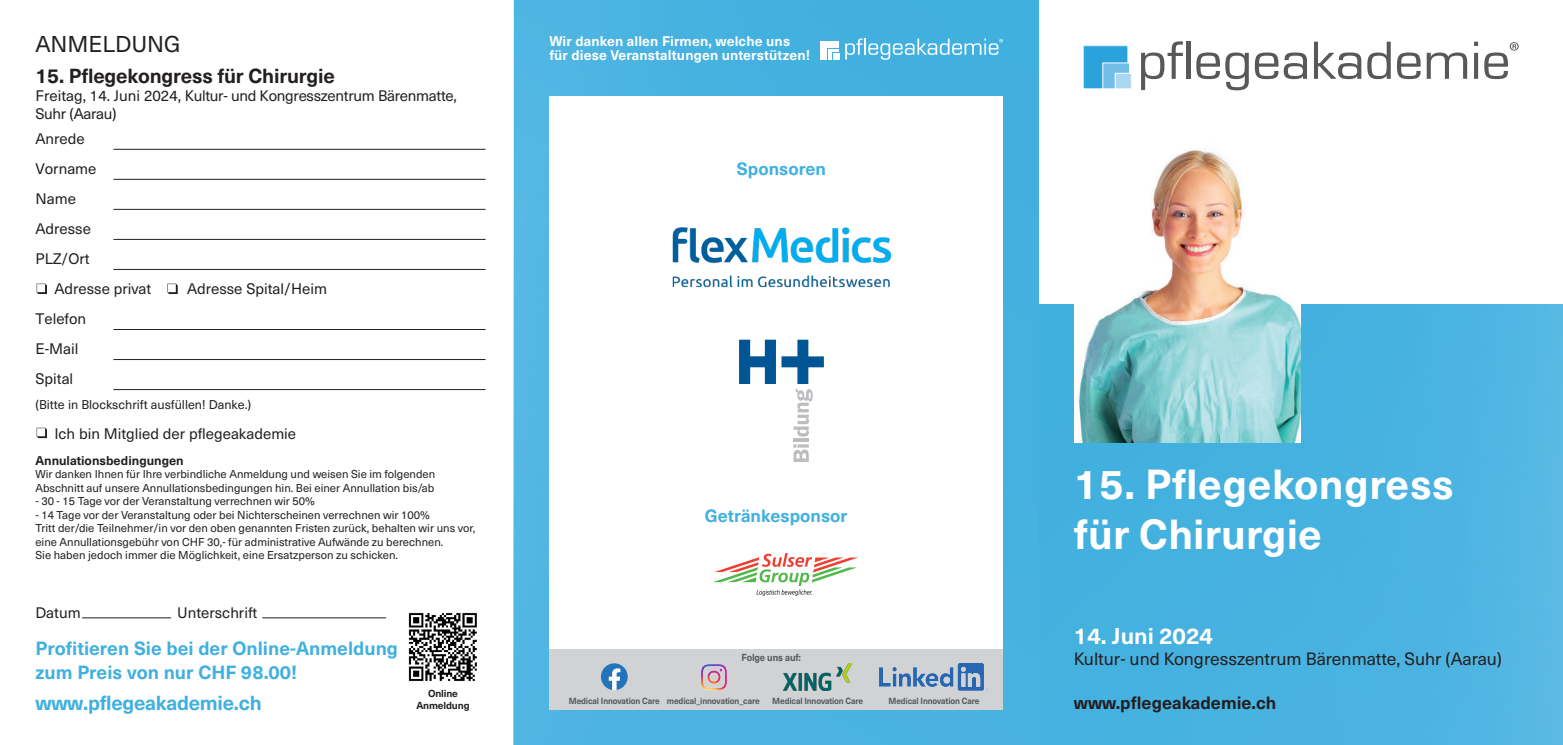
<style>
.page{position:relative;width:1563px;height:745px;background:#fff}
.page>*{position:absolute;margin:0;border:0;box-sizing:border-box;transform-origin:0 0}
.t1{font:49.5px "Eurostile";color:#57585a;scale:1.04 1}
.Cover__Titel{font:700 41.25px/49.5px "Neue Haas Unica";letter-spacing:.005em;color:#fff}
.Cover__Datum{font:700 22.5px "Neue Haas Unica";color:#fff}
.t2{font:22.5px "Neue Haas Unica";color:#231f20}
.t3{font:700 20px "Neue Haas Unica";letter-spacing:-.01em;color:#231f20}
.t4{font:700 20px "Neue Haas Unica";letter-spacing:-.015em;color:#3fb0df}
.t5{font:700 18.75px/24px "Neue Haas Unica";color:#3fb0df}
.Cover__Ort{font:17.5px "Neue Haas Unica W1 G";color:#231f20}
.t6{font:700 17.5px "Neue Haas Unica";color:#3fb0df}
.Cover__Ort-2{font:700 17.5px "Neue Haas Unica";color:#231f20}
.t7{font:15px "Neue Haas Unica";color:#231f20}
.t8{font:15px/18px "Neue Haas Unica";letter-spacing:-.02em;color:#231f20}
.Linie{font:15px "Neue Haas Unica W1 G";color:#231f20}
.Titel{font:700 13.75px/13.8px "Neue Haas Unica";letter-spacing:.01em;color:#fff}
.t9{font:12.5px "Neue Haas Unica";color:#231f20}
.t10{font:700 12.5px "Neue Haas Unica";color:#231f20}
.t11{font:11.25px/13.5px "Neue Haas Unica";color:#231f20}
.t12{font:700 10px "Neue Haas Unica";letter-spacing:-.015em;color:#231f20}
.t13{font:700 10px "Neue Haas Unica";letter-spacing:-.015em;color:#57585a;scale:.93 1}
.t14{font:700 8.75px "Neue Haas Unica";letter-spacing:-.015em;color:#57585a;scale:.93 1}
</style>
<div class="page">
<div style="left:1038px;top:304px;width:525px;height:440px;background:linear-gradient(to right,#40afde,#52b6e3)"></div>
<div style="left:1083px;top:46px;width:45px;height:43px;background:#2aa2db"></div>
<div style="left:1082px;top:45px;width:46px;height:44px;border:1px solid #fff"></div>
<div style="left:1103px;top:63px;width:26px;height:26px;background:#73bde9"></div>
<div style="left:1102px;top:62px;width:28px;height:27px;border:1px solid #fff"></div>
<div style="left:1115px;top:73px;width:16px;height:16px;background:#aad6f2"></div>
<div style="left:1115px;top:73px;width:16px;height:16px;border:1px solid #fff"></div>
<svg style="left:1509px;top:42px;width:9px;height:9px"></svg>
<div style="left:514px;top:0;width:524px;height:744px;background:linear-gradient(to right,#4eb5e2,#40b0de)"></div>
<svg style="left:845px;top:38px;width:158px;height:22px;background:#6ac0e5"></svg>
<div style="left:820px;top:41px;width:18px;height:19px;background:#fff"></div>
<div style="left:827px;top:48px;width:12px;height:12px;background:#3fb0df"></div>
<svg style="left:828px;top:49px;width:11px;height:11px"></svg>
<div style="left:833px;top:53px;width:7px;height:7px;background:#fff"></div>
<div style="left:549px;top:96px;width:454px;height:613px;background:#fff"></div>
<div style="left:549px;top:648px;width:454px;height:61px;background:#d1d2d4"></div>
<svg style="left:601px;top:663px;width:27px;height:26px"></svg>
<img style="left:701px;top:664px;width:26px;height:25px">
<img style="left:784px;top:663px;width:68px;height:26px">
<img style="left:879px;top:663px;width:109px;height:26px">
<hr style="left:113px;top:149px;width:372px;height:1px;background:#231f20">
<hr style="left:113px;top:179px;width:372px;height:1px;background:#231f20">
<hr style="left:113px;top:209px;width:372px;height:1px;background:#231f20">
<hr style="left:113px;top:239px;width:372px;height:1px;background:#231f20">
<hr style="left:113px;top:269px;width:372px;height:1px;background:#231f20">
<hr style="left:113px;top:329px;width:372px;height:1px;background:#231f20">
<hr style="left:113px;top:359px;width:372px;height:1px;background:#231f20">
<hr style="left:113px;top:389px;width:372px;height:1px;background:#231f20">
<svg style="left:37px;top:283px;width:10px;height:11px"></svg>
<svg style="left:167px;top:283px;width:11px;height:11px"></svg>
<svg style="left:37px;top:427px;width:10px;height:11px"></svg>
<hr style="left:82px;top:617px;width:89px;height:1px;background:#231f20">
<hr style="left:262px;top:617px;width:124px;height:1px;background:#231f20">
<img style="left:408px;top:613px;width:69px;height:68px">
<img style="left:1074px;top:149px;width:226px;height:293px">
<svg style="left:793px;top:444px;width:16px;height:17px"></svg>
<hr style="left:793px;top:438px;width:16px;height:3px;background:#bcbdc0">
<svg style="left:739px;top:339px;width:85px;height:97px"></svg>
<img style="left:673px;top:227px;width:217px;height:61px">
<img style="left:714px;top:553px;width:143px;height:41px">
<p class="t2" style="left:35px;top:27px;width:147px">ANMELDUNG</p>
<p class="t3" style="left:35px;top:61px;width:301px">15. Pflegekongress für Chirurgie</p>
<p class="t8" style="left:35px;top:86px;width:423px">Freitag, 14. Juni 2024, Kultur- und Kongresszentrum Bärenmatte,<br>Suhr (Aarau)</p>
<p class="Linie" style="left:35px;top:128px;width:51px">Anrede</p>
<p class="Linie" style="left:35px;top:158px;width:63px">Vorname</p>
<p class="Linie" style="left:35px;top:188px;width:42px">Name</p>
<p class="Linie" style="left:35px;top:218px;width:57px">Adresse</p>
<p class="Linie" style="left:35px;top:248px;width:56px">PLZ/Ort</p>
<p class="t7" style="left:54px;top:278px;width:98px">Adresse privat</p>
<p class="t7" style="left:187px;top:278px;width:141px">Adresse Spital/Heim</p>
<p class="Linie" style="left:35px;top:308px;width:52px">Telefon</p>
<p class="Linie" style="left:35px;top:338px;width:45px">E-Mail</p>
<p class="Linie" style="left:35px;top:368px;width:39px">Spital</p>
<p class="t9" style="left:35px;top:395px;width:217px">(Bitte in Blockschrift ausfüllen! Danke.)</p>
<p class="t7" style="left:54px;top:422px;width:243px">Ich bin Mitglied der pflegeakademie</p>
<p class="t10" style="left:35px;top:450px;width:150px">Annulationsbedingungen</p>
<p class="t11" style="left:35px;top:466px;width:401px">Wir danken Ihnen für Ihre verbindliche Anmeldung und weisen Sie im folgenden<br>Abschnitt auf unsere Annullationsbedingungen hin. Bei einer Annullation bis/ab</p>
<p class="t11" style="left:35px;top:493px;width:281px">- 30 - 15 Tage vor der Veranstaltung verrechnen wir 50%</p>
<p class="t11" style="left:35px;top:507px;width:396px">- 14 Tage vor der Veranstaltung oder bei Nichterscheinen verrechnen wir 100%</p>
<p class="t11" style="left:35px;top:520px;width:441px">Tritt der/die Teilnehmer/in vor den oben genannten Fristen zurück, behalten wir uns vor, eine Annullationsgebühr von CHF 30,- für administrative Aufwände zu berechnen.</p>
<p class="t11" style="left:35px;top:547px;width:364px">Sie haben jedoch immer die Möglichkeit, eine Ersatzperson zu schicken.</p>
<p class="t7" style="left:35px;top:601px;width:47px">Datum</p>
<p class="t7" style="left:177px;top:601px;width:82px">Unterschrift</p>
<p class="t5" style="left:35px;top:634px;width:364px">Profitieren Sie bei der Online-Anmeldung zum Preis von nur CHF 98.00!</p>
<p class="t4" style="left:35px;top:687px;width:228px">www.pflegeakademie.ch</p>
<p class="t12" style="left:428px;top:685px;width:31px">Online</p>
<p class="t12" style="left:416px;top:697px;width:55px">Anmeldung</p>
<p class="Titel" style="left:549px;top:33px;width:262px">Wir danken allen Firmen, welche uns für diese Veranstaltungen unterstützen!</p>
<p class="t6" style="left:737px;top:155px;width:91px">Sponsoren</p>
<p class="t6" style="left:705px;top:502px;width:144px">Getränkesponsor</p>
<p class="t13" style="left:741px;top:649px;width:65px">Folge uns auf:</p>
<p class="t14" style="left:569px;top:693px;width:99px">Medical Innovation Care</p>
<p class="t14" style="left:667px;top:693px;width:101px">medical_innovation_care</p>
<p class="t14" style="left:772px;top:693px;width:99px">Medical Innovation Care</p>
<p class="t14" style="left:888px;top:693px;width:99px">Medical Innovation Care</p>
<p class="t1" style="left:1137px;top:31px;width:360px">pflegeakademie</p>
<p class="Cover__Titel" style="left:1074px;top:457px;width:381px">15. Pflegekongress für Chirurgie</p>
<p class="Cover__Datum" style="left:1074px;top:618px;width:141px">14. Juni 2024</p>
<p class="Cover__Ort" style="left:1074px;top:645px;width:430px">Kultur- und Kongresszentrum Bärenmatte, Suhr (Aarau)</p>
<p class="Cover__Ort-2" style="left:1074px;top:689px;width:204px">www.pflegeakademie.ch</p>
</div>
